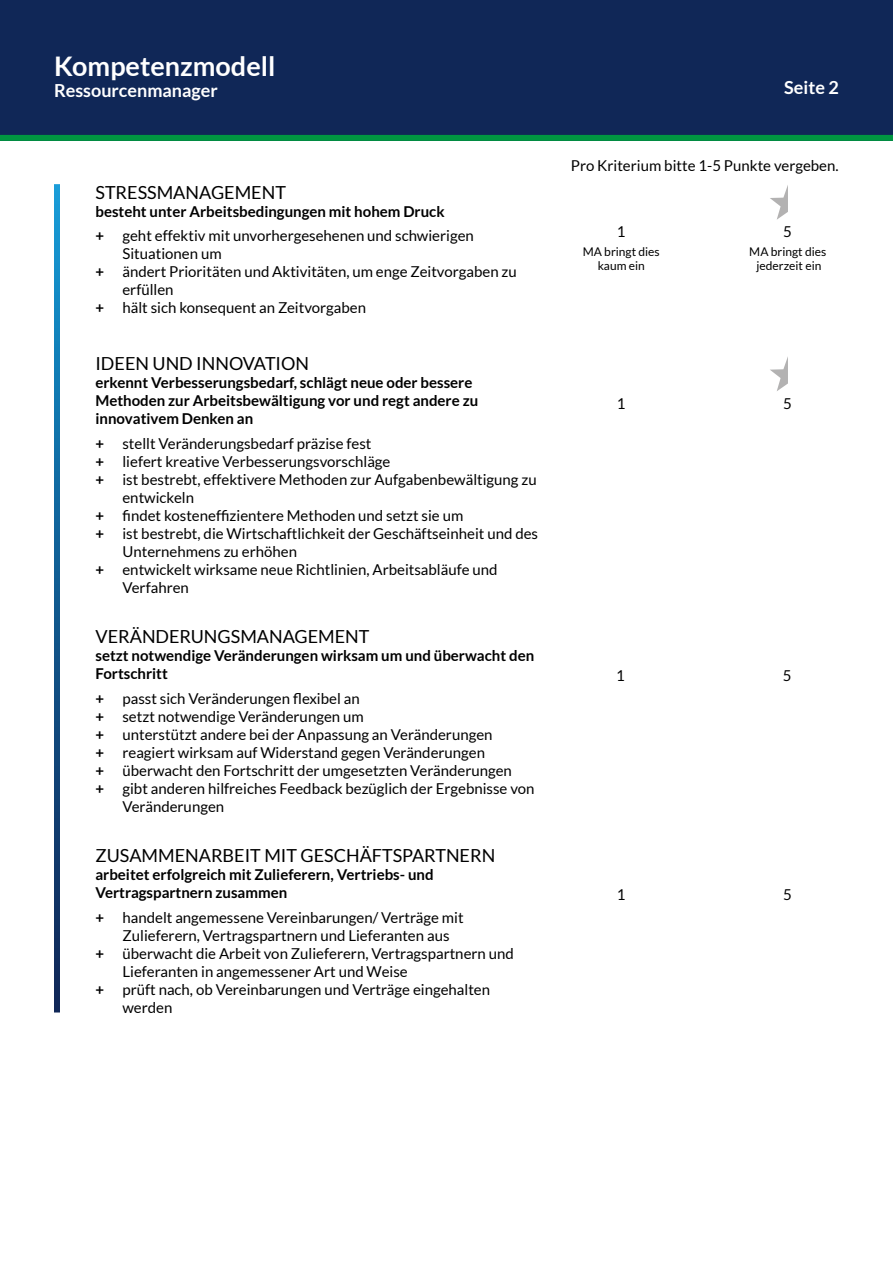
<style>
.page{position:relative;width:893px;height:1263px;background:#fff}
.page>*{position:absolute;margin:0;border:0;box-sizing:border-box;transform-origin:0 0}
.t1{font:700 27px "Lato";color:#fff}
.t2{font:18px "Lato";color:#000}
.t3{font:700 18px "Lato";color:#fff}
.t4{font:15px/24.8px "Lato";color:#000}
.t5{font:700 15px/18px "Lato";color:#000}
.t6{font:12px/14.4px "Lato";color:#000;text-align:center}
.s1{font-weight:700}
</style>
<div class="page">
<div style="left:0;top:0;width:893px;height:141px;background:#102757"></div>
<div style="left:0;top:135px;width:893px;height:6px;background:#009641"></div>
<svg style="left:770px;top:185px;width:18px;height:35px"></svg>
<svg style="left:770px;top:357px;width:18px;height:34px"></svg>
<svg style="left:54px;top:184px;width:6px;height:828px;background:#105c92"></svg>
<h1 class="t1" style="left:54px;top:50px;width:223px">Kompetenzmodell</h1>
<p class="t3" style="left:54px;top:80px;width:165px">Ressourcenmanager</p>
<p class="t2" style="left:95px;top:182px;width:192px">STRESSMANAGEMENT</p>
<p class="t4" style="left:95px;top:199px;width:380px"><span class="s1">besteht unter Arbeitsbedingungen mit hohem Druck<br>+</span> geht effektiv mit unvorhergesehenen und schwierigen</p>
<p class="t4" style="left:122px;top:241px;width:101px">Situationen um</p>
<p class="t4" style="left:95px;top:259px;width:423px"><span class="s1">+</span> ändert Prioritäten und Aktivitäten, um enge Zeitvorgaben zu</p>
<p class="t4" style="left:122px;top:277px;width:53px">erfüllen</p>
<p class="t4" style="left:95px;top:295px;width:272px"><span class="s1">+</span> hält sich konsequent an Zeitvorgaben</p>
<p class="t2" style="left:95px;top:354px;width:215px">IDEEN UND INNOVATION</p>
<p class="t5" style="left:95px;top:374px;width:384px">erkennt Verbesserungsbedarf, schlägt neue oder bessere<br>Methoden zur Arbeitsbewältigung vor und regt andere zu innovativem Denken an</p>
<p class="t4" style="left:95px;top:431px;width:278px"><span class="s1">+</span> stellt Veränderungsbedarf präzise fest</p>
<p class="t4" style="left:95px;top:449px;width:296px"><span class="s1">+</span> liefert kreative Verbesserungsvorschläge</p>
<p class="t4" style="left:95px;top:467px;width:443px"><span class="s1">+</span> ist bestrebt, effektivere Methoden zur Aufgabenbewältigung zu</p>
<p class="t4" style="left:122px;top:485px;width:73px">entwickeln</p>
<p class="t4" style="left:95px;top:503px;width:369px"><span class="s1">+</span> findet kosteneffizientere Methoden und setzt sie um</p>
<p class="t4" style="left:95px;top:521px;width:444px"><span class="s1">+</span> ist bestrebt, die Wirtschaftlichkeit der Geschäftseinheit und des</p>
<p class="t4" style="left:122px;top:539px;width:176px">Unternehmens zu erhöhen</p>
<p class="t4" style="left:95px;top:557px;width:404px"><span class="s1">+</span> entwickelt wirksame neue Richtlinien, Arbeitsabläufe und</p>
<p class="t4" style="left:122px;top:575px;width:68px">Verfahren</p>
<p class="t2" style="left:95px;top:626px;width:276px">VERÄNDERUNGSMANAGEMENT</p>
<p class="t5" style="left:95px;top:646px;width:440px">setzt notwendige Veränderungen wirksam um und überwacht den<br>Fortschritt</p>
<p class="t4" style="left:95px;top:686px;width:266px"><span class="s1">+</span> passt sich Veränderungen flexibel an</p>
<p class="t4" style="left:95px;top:704px;width:270px"><span class="s1">+</span> setzt notwendige Veränderungen um</p>
<p class="t4" style="left:95px;top:722px;width:399px"><span class="s1">+</span> unterstützt andere bei der Anpassung an Veränderungen</p>
<p class="t4" style="left:95px;top:740px;width:391px"><span class="s1">+</span> reagiert wirksam auf Widerstand gegen Veränderungen</p>
<p class="t4" style="left:95px;top:758px;width:418px"><span class="s1">+</span> überwacht den Fortschritt der umgesetzten Veränderungen</p>
<p class="t4" style="left:95px;top:776px;width:441px"><span class="s1">+</span> gibt anderen hilfreiches Feedback bezüglich der Ergebnisse von</p>
<p class="t4" style="left:122px;top:794px;width:103px">Veränderungen</p>
<p class="t2" style="left:95px;top:845px;width:401px">ZUSAMMENARBEIT MIT GESCHÄFTSPARTNERN</p>
<p class="t5" style="left:95px;top:865px;width:340px">arbeitet erfolgreich mit Zulieferern, Vertriebs- und<br>Vertragspartnern zusammen</p>
<p class="t4" style="left:95px;top:904px;width:370px"><span class="s1">+</span> handelt angemessene Vereinbarungen/ Verträge mit</p>
<p class="t4" style="left:122px;top:922px;width:329px">Zulieferern, Vertragspartnern und Lieferanten aus</p>
<p class="t4" style="left:95px;top:940px;width:420px"><span class="s1">+</span> überwacht die Arbeit von Zulieferern, Vertragspartnern und</p>
<p class="t4" style="left:122px;top:958px;width:287px">Lieferanten in angemessener Art und Weise</p>
<p class="t4" style="left:95px;top:976px;width:396px"><span class="s1">+</span> prüft nach, ob Vereinbarungen und Verträge eingehalten</p>
<p class="t4" style="left:122px;top:994px;width:51px">werden</p>
<p class="t3" style="left:784px;top:77px;width:56px">Seite 2</p>
<p class="t4" style="left:571px;top:153px;width:269px">Pro Kriterium bitte 1-5 Punkte vergeben.</p>
<p class="t4" style="left:617px;top:219px;width:10px">1</p>
<p class="t4" style="left:783px;top:219px;width:10px">5</p>
<p class="t6" style="left:583px;top:244px;width:79px">MA bringt dies kaum ein</p>
<p class="t6" style="left:749px;top:244px;width:79px">MA bringt dies jederzeit ein</p>
<p class="t4" style="left:617px;top:391px;width:10px">1</p>
<p class="t4" style="left:783px;top:391px;width:10px">5</p>
<p class="t4" style="left:616px;top:663px;width:10px">1</p>
<p class="t4" style="left:783px;top:663px;width:10px">5</p>
<p class="t4" style="left:617px;top:882px;width:10px">1</p>
<p class="t4" style="left:783px;top:882px;width:10px">5</p>
</div>
